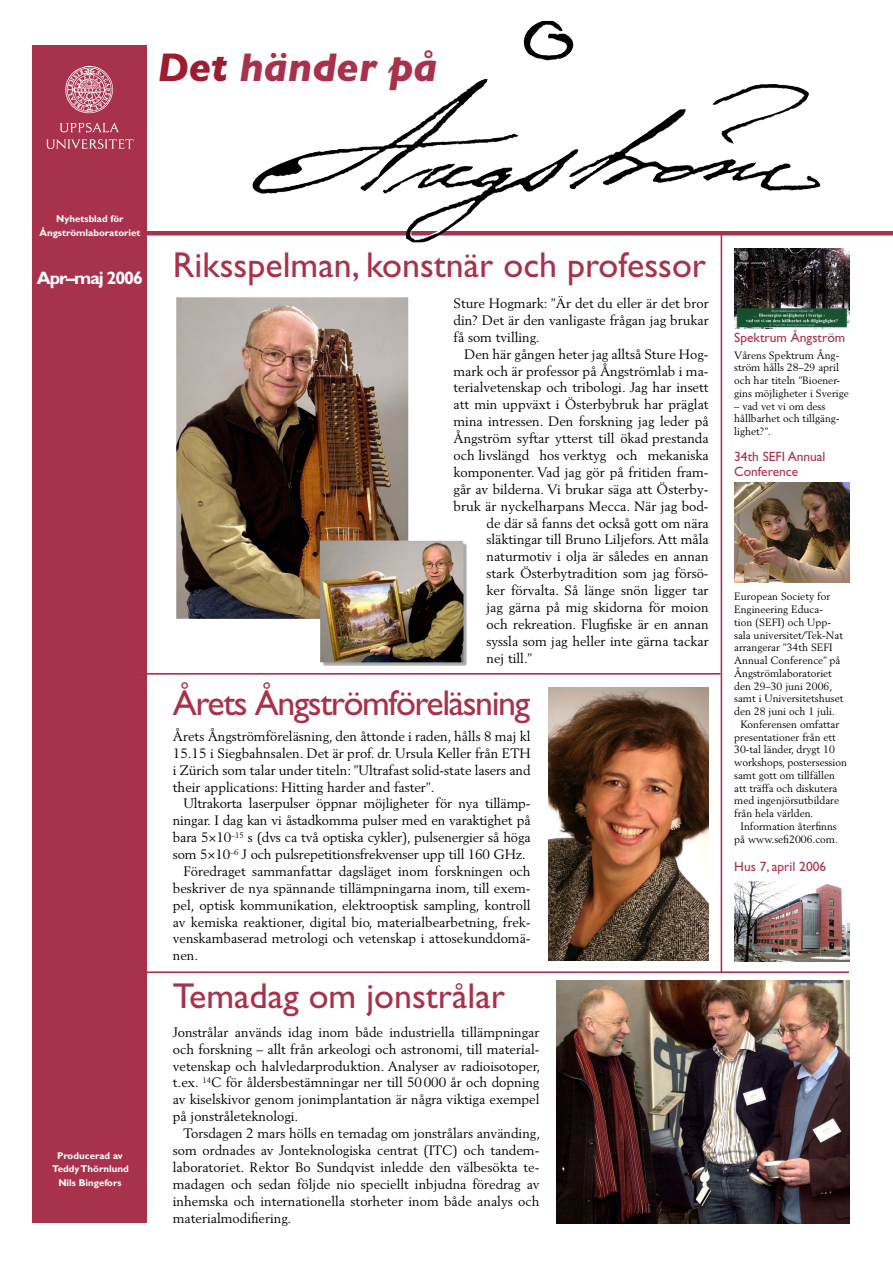
<style>
.page{position:relative;width:893px;height:1263px;background:#fff}
.page>*{position:absolute;margin:0;border:0;box-sizing:border-box;transform-origin:0 0}
.t1{font:italic 800 40.5px "Gill Alt One";color:#a8324b}
.t2{font:36px "Gill Alt One";color:#a8324b}
.t3{font:36px "Gill Alt One";letter-spacing:-.04em;color:#a8324b}
.t4{font:700 18px "Gill Alt One";letter-spacing:-.06em;color:#fff}
.t5{font:13.5px/16.8px "Berling";color:#000;text-align:justify}
.t6{font:13.5px/14.2px "Gill Alt One";color:#a8324b}
.t7{font:10.5px/12.8px "Berling";color:#000}
.t8{font:700 9.75px/13.5px "Gill Alt One";color:#fff;text-align:center}
.s1{color:#9e1c2d}
</style>
<div class="page">
<hr style="left:124px;top:231px;width:769px;height:4px;background:#a8324b">
<img style="left:252px;top:21px;width:569px;height:174px">
<div style="left:33px;top:45px;width:114px;height:1178px;background:#a8324b"></div>
<hr style="left:721px;top:233px;width:1px;height:740px;background:#a8324b">
<svg style="left:65px;top:66px;width:48px;height:47px"></svg>
<svg style="left:60px;top:122px;width:59px;height:10px"></svg>
<svg style="left:46px;top:139px;width:87px;height:10px"></svg>
<hr style="left:136px;top:673px;width:584px;height:1px;background:#a8324b">
<hr style="left:137px;top:971px;width:711px;height:2px;background:#a8324b">
<img style="left:176px;top:297px;width:291px;height:369px">
<img style="left:549px;top:687px;width:160px;height:274px">
<img style="left:734px;top:881px;width:115px;height:80px">
<img style="left:734px;top:483px;width:115px;height:100px">
<img style="left:734px;top:249px;width:115px;height:79px">
<img style="left:556px;top:981px;width:293px;height:242px">
<h1 class="t1" style="left:157px;top:44px;width:282px"><span class="s1">Det</span> händer på</h1>
<p class="t8" style="left:39px;top:212px;width:103px">Nyhetsblad för<br>Ångströmlaboratoriet</p>
<h3 class="t4" style="left:37px;top:267px;width:108px">Apr–maj 2006</h3>
<p class="t8" style="left:52px;top:1148px;width:78px">Producerad av<br>Teddy Thörnlund<br>Nils Bingefors</p>
<h2 class="t2" style="left:173px;top:245px;width:535px">Riksspelman, konstnär och professor</h2>
<p class="t5" style="left:453px;top:295px;width:257px">Sture Hogmark: ”Är det du eller är det bror din? Det är den vanligaste frågan jag brukar få som tvilling.</p>
<p class="t5" style="left:464px;top:345px;width:246px">Den här gången heter jag alltså Sture Hog-</p>
<p class="t5" style="left:453px;top:362px;width:257px">mark och är professor på Ångströmlab i ma-</p>
<p class="t5" style="left:453px;top:379px;width:257px">terialvetenskap och tribologi. Jag har insett</p>
<p class="t5" style="left:453px;top:396px;width:257px">att min uppväxt i Österbybruk har präglat</p>
<p class="t5" style="left:453px;top:413px;width:257px">mina intressen. Den forskning jag leder på</p>
<p class="t5" style="left:453px;top:430px;width:257px">Ångström syftar ytterst till ökad prestanda</p>
<p class="t5" style="left:453px;top:447px;width:257px">och livslängd hos verktyg och mekaniska</p>
<p class="t5" style="left:453px;top:464px;width:257px">komponenter. Vad jag gör på fritiden fram-</p>
<p class="t5" style="left:453px;top:480px;width:257px">går av bilderna. Vi brukar säga att Österby-</p>
<p class="t5" style="left:453px;top:497px;width:257px">bruk är nyckelharpans Mecca. När jag bod-</p>
<p class="t5" style="left:486px;top:514px;width:224px">de där så fanns det också gott om nära</p>
<p class="t5" style="left:486px;top:531px;width:224px">släktingar till Bruno Liljefors. Att måla</p>
<p class="t5" style="left:486px;top:548px;width:224px">naturmotiv i olja är således en annan</p>
<p class="t5" style="left:486px;top:565px;width:224px">stark Österbytradition som jag försö-</p>
<p class="t5" style="left:486px;top:582px;width:224px">ker förvalta. Så länge snön ligger tar</p>
<p class="t5" style="left:486px;top:599px;width:224px">jag gärna på mig skidorna för moion</p>
<p class="t5" style="left:486px;top:615px;width:224px">och rekreation. Flugfiske är en annan</p>
<p class="t5" style="left:486px;top:632px;width:224px">syssla som jag heller inte gärna tackar</p>
<p class="t5" style="left:486px;top:649px;width:47px">nej till.”</p>
<h2 class="t3" style="left:173px;top:682px;width:359px">Årets Ångströmföreläsning</h2>
<p class="t5" style="left:173px;top:728px;width:359px">Årets Ångströmföreläsning, den åttonde i raden, hålls 8 maj kl 15.15 i Siegbahnsalen. Det är prof. dr. Ursula Keller från ETH i Zürich som talar under titeln: ”Ultrafast solid-state lasers and their applications: Hitting harder and faster”.</p>
<p class="t5" style="left:183px;top:795px;width:349px">Ultrakorta laserpulser öppnar möjligheter för nya tillämp-</p>
<p class="t5" style="left:173px;top:812px;width:359px">ningar. I dag kan vi åstadkomma pulser med en varaktighet på</p>
<p class="t5" style="left:173px;top:829px;width:359px">bara 5×10<sup>–15</sup> s (dvs ca två optiska cykler), pulsenergier så höga</p>
<p class="t5" style="left:173px;top:846px;width:355px">som 5×10<sup>–6</sup> J och pulsrepetitionsfrekvenser upp till 160 GHz.</p>
<p class="t5" style="left:183px;top:863px;width:349px">Föredraget sammanfattar dagsläget inom forskningen och</p>
<p class="t5" style="left:173px;top:879px;width:359px">beskriver de nya spännande tillämpningarna inom, till exem-</p>
<p class="t5" style="left:173px;top:896px;width:359px">pel, optisk kommunikation, elektrooptisk sampling, kontroll</p>
<p class="t5" style="left:173px;top:913px;width:359px">av kemiska reaktioner, digital bio, materialbearbetning, frek-</p>
<p class="t5" style="left:173px;top:930px;width:359px">venskambaserad metrologi och vetenskap i attosekunddomä-</p>
<p class="t5" style="left:173px;top:947px;width:27px">nen.</p>
<h2 class="t2" style="left:173px;top:975px;width:334px">Temadag om jonstrålar</h2>
<p class="t5" style="left:173px;top:1023px;width:369px">Jonstrålar används idag inom både industriella tillämpningar och forskning – allt från arkeologi och astronomi, till material&shy;vetenskap och halvledarproduktion. Analyser av radioisotoper, t.ex. <sup>14</sup>C för åldersbestämningar ner till 50 000 år och dopning av kiselskivor genom jonimplantation är några viktiga exempel på jonstråleteknologi.</p>
<p class="t5" style="left:173px;top:1125px;width:369px;text-indent:11px">Torsdagen 2 mars hölls en temadag om jonstrålars använding, som ordnades av Jonteknologiska centrat (ITC) och tandem&shy;laboratoriet. Rektor Bo Sundqvist inledde den välbesökta te&shy;madagen och sedan följde nio speciellt inbjudna föredrag av inhemska och internationella storheter inom både analys och materialmodifiering.</p>
<p class="t6" style="left:734px;top:330px;width:113px">Spektrum Ångström</p>
<p class="t7" style="left:734px;top:349px;width:116px">Vårens Spektrum Ång&shy;ström hålls 28–29 april och har titeln ”Bioener&shy;gins möjligheter i Sverige</p>
<p class="t7" style="left:734px;top:400px;width:107px">– vad vet vi om dess hållbarhet och tillgäng&shy;lighet?”.</p>
<p class="t6" style="left:734px;top:450px;width:93px">34th SEFI Annual<br>Conference</p>
<p class="t7" style="left:734px;top:590px;width:98px">European Society for</p>
<p class="t7" style="left:734px;top:603px;width:90px">Engineering Educa-</p>
<p class="t7" style="left:734px;top:616px;width:99px">tion (SEFI) och Upp-</p>
<p class="t7" style="left:734px;top:628px;width:110px">sala universitet/Tek-Nat</p>
<p class="t7" style="left:734px;top:641px;width:100px">arrangerar ”34th SEFI</p>
<p class="t7" style="left:734px;top:654px;width:108px">Annual Conference” på</p>
<p class="t7" style="left:734px;top:667px;width:99px">Ångströmlaboratoriet</p>
<p class="t7" style="left:734px;top:679px;width:100px">den 29–30 juni 2006,</p>
<p class="t7" style="left:734px;top:692px;width:111px">samt i Universitetshuset</p>
<p class="t7" style="left:734px;top:705px;width:102px">den 28 juni och 1 juli.</p>
<p class="t7" style="left:741px;top:718px;width:100px">Konferensen omfattar</p>
<p class="t7" style="left:734px;top:730px;width:103px">presentationer från ett</p>
<p class="t7" style="left:734px;top:743px;width:102px">30-tal länder, drygt 10</p>
<p class="t7" style="left:734px;top:756px;width:114px">workshops, postersession</p>
<p class="t7" style="left:734px;top:769px;width:102px">samt gott om tillfällen</p>
<p class="t7" style="left:734px;top:781px;width:105px">att träffa och diskutera</p>
<p class="t7" style="left:734px;top:794px;width:106px">med ingenjörsutbildare</p>
<p class="t7" style="left:734px;top:807px;width:81px">från hela världen.</p>
<p class="t7" style="left:741px;top:820px;width:98px">Information återfinns</p>
<p class="t7" style="left:734px;top:832px;width:105px">på www.sefi2006.com.</p>
<p class="t6" style="left:734px;top:860px;width:94px">Hus 7, april 2006</p>
</div>
